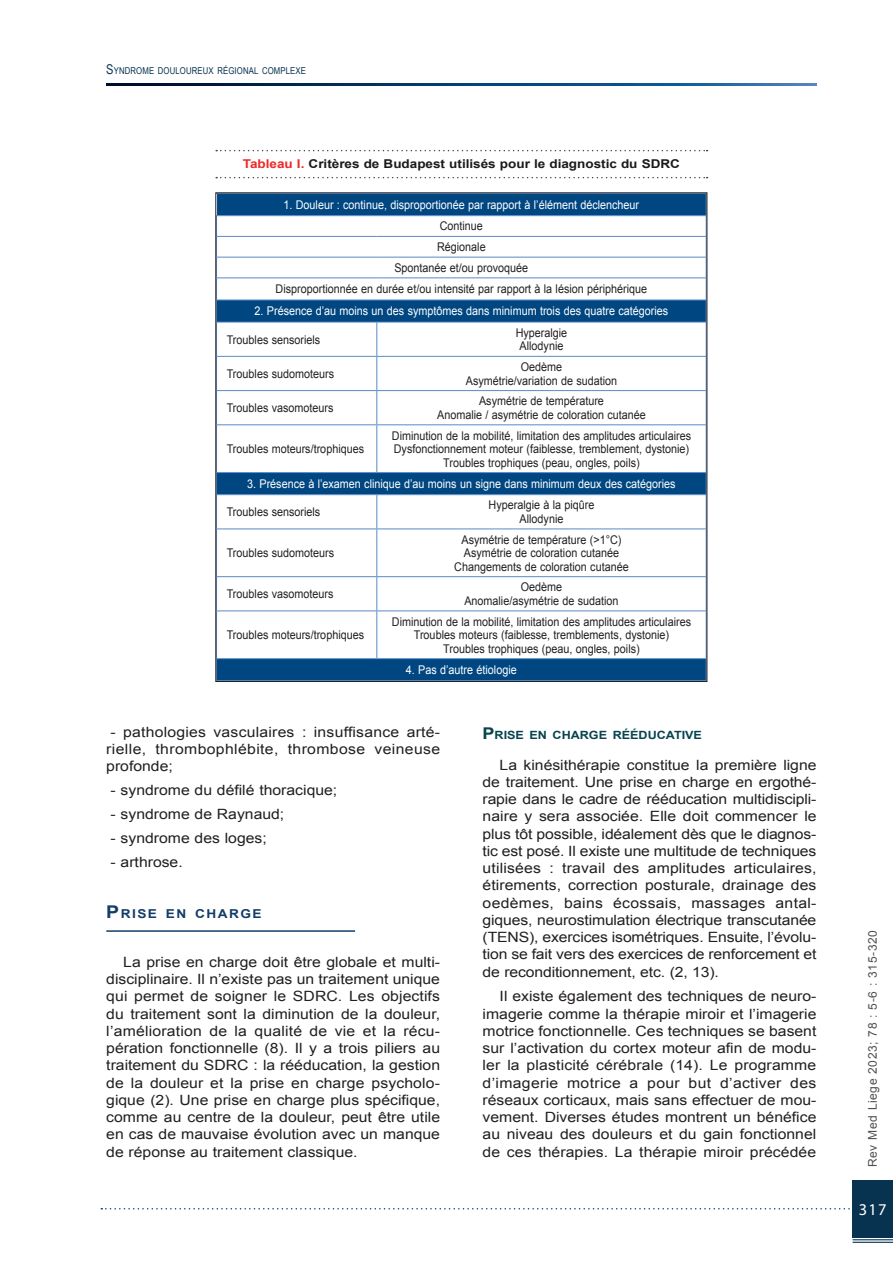
<style>
.page{position:relative;width:893px;height:1263px;background:#fff}
.page>*{position:absolute;margin:0;border:0;box-sizing:border-box;transform-origin:0 0}
.t1{font:16.5px "Myriad Pro";color:#fff}
.Texte_2020{font:14.1px/17.2px "Arial";color:#231f20;text-align:justify;scale:1.11 1}
.Enumeration_2020{font:14.1px/17.2px "Arial";color:#231f20;text-align:justify;scale:1.11 1}
.Titre_1_2020{font:700 12.3px "Arial";letter-spacing:.105em;color:#133d69;scale:1.11 1}
.Légendes_Tab_et_Fig{font:700 12.15px "Arial";color:#1a1a1a;scale:1.11 1}
.Tableau_Texte_2020{font:12px "Arial";color:#231f20;scale:.9 1}
.Tableau_Texte_2020-2{font:12px "Arial";color:#fff;scale:.9 1}
.t2{font:12px "Arial";letter-spacing:.05em;color:#505050}
.Titre_2_2020{font:700 11.4px "Arial";color:#08444e;scale:1.11 1}
.t3{font:9.45px "Arial Narrow";letter-spacing:.015em;color:#073250}
.s1{font-size:13.5px}
.s2{color:#ee2928}
.s3{font-size:17.55px}
.s4{font-size:16.2px}
</style>
<div class="page">
<svg style="left:101px;top:1208px;width:752px;height:1px"></svg>
<div style="left:853px;top:1180px;width:40px;height:57px;background:#073250"></div>
<hr style="left:853px;top:1239px;width:40px;height:1px;background:#073250">
<hr style="left:853px;top:1242px;width:40px;height:1px;background:#073250">
<svg style="left:106px;top:84px;width:710px;height:1px"></svg>
<hr style="left:106px;top:930px;width:249px;height:2px;background:#133d69">
<svg style="left:216px;top:150px;width:492px;height:1px"></svg>
<svg style="left:216px;top:177px;width:492px;height:1px"></svg>
<div style="left:217px;top:194px;width:488px;height:486px;background:#004782"></div>
<svg style="left:217px;top:216px;width:488px;height:442px"></svg>
<hr style="left:377px;top:322px;width:330px;height:1px;background:#5a8ac7">
<hr style="left:377px;top:356px;width:330px;height:1px;background:#5a8ac7">
<hr style="left:377px;top:390px;width:330px;height:1px;background:#5a8ac7">
<hr style="left:377px;top:424px;width:330px;height:1px;background:#5a8ac7">
<hr style="left:377px;top:472px;width:330px;height:1px;background:#5a8ac7">
<hr style="left:377px;top:494px;width:330px;height:1px;background:#5a8ac7">
<hr style="left:377px;top:528px;width:330px;height:1px;background:#5a8ac7">
<hr style="left:377px;top:576px;width:330px;height:1px;background:#5a8ac7">
<hr style="left:377px;top:610px;width:330px;height:1px;background:#5a8ac7">
<hr style="left:377px;top:658px;width:330px;height:1px;background:#5a8ac7">
<hr style="left:216px;top:215px;width:161px;height:1px;background:#5a8ac7">
<hr style="left:377px;top:215px;width:330px;height:1px;background:#5a8ac7">
<hr style="left:216px;top:236px;width:161px;height:1px;background:#5a8ac7">
<hr style="left:377px;top:236px;width:330px;height:1px;background:#5a8ac7">
<hr style="left:216px;top:257px;width:161px;height:1px;background:#5a8ac7">
<hr style="left:377px;top:257px;width:330px;height:1px;background:#5a8ac7">
<hr style="left:216px;top:277px;width:161px;height:1px;background:#5a8ac7">
<hr style="left:377px;top:277px;width:330px;height:1px;background:#5a8ac7">
<hr style="left:216px;top:300px;width:161px;height:1px;background:#5a8ac7">
<hr style="left:377px;top:300px;width:330px;height:1px;background:#5a8ac7">
<hr style="left:216px;top:322px;width:161px;height:1px;background:#5a8ac7">
<hr style="left:376px;top:322px;width:1px;height:34px;background:#5a8ac7">
<hr style="left:216px;top:356px;width:161px;height:1px;background:#5a8ac7">
<hr style="left:376px;top:357px;width:1px;height:33px;background:#5a8ac7">
<hr style="left:216px;top:390px;width:161px;height:1px;background:#5a8ac7">
<hr style="left:376px;top:391px;width:1px;height:33px;background:#5a8ac7">
<hr style="left:216px;top:424px;width:161px;height:1px;background:#5a8ac7">
<hr style="left:376px;top:425px;width:1px;height:47px;background:#5a8ac7">
<hr style="left:216px;top:472px;width:161px;height:1px;background:#5a8ac7">
<hr style="left:216px;top:494px;width:161px;height:1px;background:#5a8ac7">
<hr style="left:376px;top:495px;width:1px;height:33px;background:#5a8ac7">
<hr style="left:216px;top:528px;width:161px;height:1px;background:#5a8ac7">
<hr style="left:376px;top:529px;width:1px;height:47px;background:#5a8ac7">
<hr style="left:216px;top:576px;width:161px;height:1px;background:#5a8ac7">
<hr style="left:376px;top:577px;width:1px;height:33px;background:#5a8ac7">
<hr style="left:216px;top:610px;width:161px;height:1px;background:#5a8ac7">
<hr style="left:376px;top:611px;width:1px;height:47px;background:#5a8ac7">
<hr style="left:216px;top:658px;width:161px;height:1px;background:#5a8ac7">
<p class="t3" style="left:106px;top:63px;width:201px"><span class="s1">S</span>YNDROME DOULOUREUX RÉGIONAL COMPLEXE</p>
<p class="Légendes_Tab_et_Fig" style="left:243px;top:156px;width:395px"><span class="s2">Tableau I.</span> Critères de Budapest utilisés pour le diagnostic du SDRC</p>
<p class="Tableau_Texte_2020-2" style="left:283px;top:197px;width:397px">1. Douleur : continue, disproportionée par rapport à l’élément déclencheur</p>
<p class="Tableau_Texte_2020" style="left:440px;top:218px;width:50px">Continue</p>
<p class="Tableau_Texte_2020" style="left:437px;top:239px;width:56px">Régionale</p>
<p class="Tableau_Texte_2020" style="left:394px;top:260px;width:150px">Spontanée et/ou provoquée</p>
<p class="Tableau_Texte_2020" style="left:276px;top:281px;width:414px">Disproportionnée en durée et/ou intensité par rapport à la lésion périphérique</p>
<p class="Tableau_Texte_2020-2" style="left:255px;top:303px;width:461px">2. Présence d’au moins un des symptômes dans minimum trois des quatre catégories</p>
<p class="Tableau_Texte_2020" style="left:227px;top:331px;width:105px">Troubles sensoriels</p>
<p class="Tableau_Texte_2020" style="left:516px;top:325px;width:59px">Hyperalgie</p>
<p class="Tableau_Texte_2020" style="left:520px;top:338px;width:50px">Allodynie</p>
<p class="Tableau_Texte_2020" style="left:227px;top:366px;width:121px">Troubles sudomoteurs</p>
<p class="Tableau_Texte_2020" style="left:227px;top:400px;width:120px">Troubles vasomoteurs</p>
<p class="Tableau_Texte_2020" style="left:521px;top:359px;width:48px">Oedème</p>
<p class="Tableau_Texte_2020" style="left:466px;top:372px;width:170px">Asymétrie/variation de sudation</p>
<p class="Tableau_Texte_2020" style="left:479px;top:393px;width:140px">Asymétrie de température</p>
<p class="Tableau_Texte_2020" style="left:437px;top:407px;width:233px">Anomalie / asymétrie de coloration cutanée</p>
<p class="Tableau_Texte_2020" style="left:392px;top:427px;width:334px">Diminution de la mobilité, limitation des amplitudes articulaires</p>
<p class="Tableau_Texte_2020" style="left:394px;top:441px;width:330px">Dysfonctionnement moteur (faiblesse, tremblement, dystonie)</p>
<p class="Tableau_Texte_2020" style="left:443px;top:454px;width:220px">Troubles trophiques (peau, ongles, poils)</p>
<p class="Tableau_Texte_2020-2" style="left:247px;top:476px;width:477px">3. Présence à l’examen clinique d’au moins un signe dans minimum deux des catégories</p>
<p class="Tableau_Texte_2020" style="left:227px;top:504px;width:105px">Troubles sensoriels</p>
<p class="Tableau_Texte_2020" style="left:227px;top:441px;width:154px">Troubles moteurs/trophiques</p>
<p class="Tableau_Texte_2020" style="left:488px;top:497px;width:119px">Hyperalgie à la piqûre</p>
<p class="Tableau_Texte_2020" style="left:520px;top:511px;width:50px">Allodynie</p>
<p class="Tableau_Texte_2020" style="left:227px;top:545px;width:121px">Troubles sudomoteurs</p>
<p class="Tableau_Texte_2020" style="left:227px;top:586px;width:120px">Troubles vasomoteurs</p>
<p class="Tableau_Texte_2020" style="left:227px;top:627px;width:154px">Troubles moteurs/trophiques</p>
<p class="Tableau_Texte_2020" style="left:462px;top:532px;width:179px">Asymétrie de température (&gt;1°C)</p>
<p class="Tableau_Texte_2020" style="left:464px;top:545px;width:174px">Asymétrie de coloration cutanée</p>
<p class="Tableau_Texte_2020" style="left:454px;top:559px;width:195px">Changements de coloration cutanée</p>
<p class="Tableau_Texte_2020" style="left:521px;top:579px;width:48px">Oedème</p>
<p class="Tableau_Texte_2020" style="left:464px;top:593px;width:173px">Anomalie/asymétrie de sudation</p>
<p class="Tableau_Texte_2020" style="left:392px;top:613px;width:334px">Diminution de la mobilité, limitation des amplitudes articulaires</p>
<p class="Tableau_Texte_2020" style="left:414px;top:627px;width:285px">Troubles moteurs (faiblesse, tremblements, dystonie)</p>
<p class="Tableau_Texte_2020" style="left:443px;top:640px;width:220px">Troubles trophiques (peau, ongles, poils)</p>
<p class="Tableau_Texte_2020-2" style="left:406px;top:662px;width:125px">4. Pas d’autre étiologie</p>
<p class="Enumeration_2020" style="left:106px;top:723px;width:302px;text-indent:4px">- pathologies vasculaires : insuffisance arté&shy;rielle, thrombophlébite, thrombose veineuse profonde;</p>
<p class="Enumeration_2020" style="left:111px;top:782px;width:206px">- syndrome du défilé thoracique;</p>
<p class="Enumeration_2020" style="left:111px;top:806px;width:158px">- syndrome de Raynaud;</p>
<p class="Enumeration_2020" style="left:111px;top:829px;width:142px">- syndrome des loges;</p>
<p class="Enumeration_2020" style="left:111px;top:853px;width:67px">- arthrose.</p>
<p class="Titre_1_2020" style="left:106px;top:905px;width:141px"><span class="s3">P</span>RISE EN CHARGE</p>
<p class="Texte_2020" style="left:106px;top:953px;width:302px;text-indent:17px">La prise en charge doit être globale et multi&shy;disciplinaire. Il n’existe pas un traitement unique qui permet de soigner le SDRC. Les objectifs du traitement sont la diminution de la douleur, l’amélioration de la qualité de vie et la récu&shy;pération fonctionnelle (8). Il y a trois piliers au traitement du SDRC : la rééducation, la gestion de la douleur et la prise en charge psycholo&shy;gique (2). Une prise en charge plus spécifique, comme au centre de la douleur, peut être utile en cas de mauvaise évolution avec un manque de réponse au traitement classique.</p>
<p class="Titre_2_2020" style="left:483px;top:727px;width:199px"><span class="s4">P</span>RISE EN CHARGE RÉÉDUCATIVE</p>
<p class="Texte_2020" style="left:483px;top:756px;width:302px;text-indent:17px">La kinésithérapie constitue la première ligne de traitement. Une prise en charge en ergothé&shy;rapie dans le cadre de rééducation multidiscipli&shy;naire y sera associée. Elle doit commencer le plus tôt possible, idéalement dès que le diagnos&shy;tic est posé. Il existe une multitude de techniques utilisées : travail des amplitudes articulaires, étirements, correction posturale, drainage des oedèmes, bains écossais, massages antal&shy;giques, neurostimulation électrique transcutanée (TENS), exercices isométriques. Ensuite, l’évolu&shy;tion se fait vers des exercices de renforcement et de reconditionnement, etc. (2, 13).</p>
<p class="Texte_2020" style="left:483px;top:988px;width:302px;text-indent:17px">Il existe également des techniques de neuro&shy;imagerie comme la thérapie miroir et l’imagerie motrice fonctionnelle. Ces techniques se basent sur l’activation du cortex moteur afin de modu&shy;ler la plasticité cérébrale (14). Le programme d’imagerie motrice a pour but d’activer des réseaux corticaux, mais sans effectuer de mou&shy;vement. Diverses études montrent un bénéfice au niveau des douleurs et du gain fonctionnel de ces thérapies. La thérapie miroir précédée</p>
<p class="t2" style="left:865px;top:1167px;width:239px;rotate:-90deg">Rev Med Liege 2023; 78 : 5-6 : 315-320</p>
<p class="t1" style="left:859px;top:1199px;width:29px">317</p>
</div>
